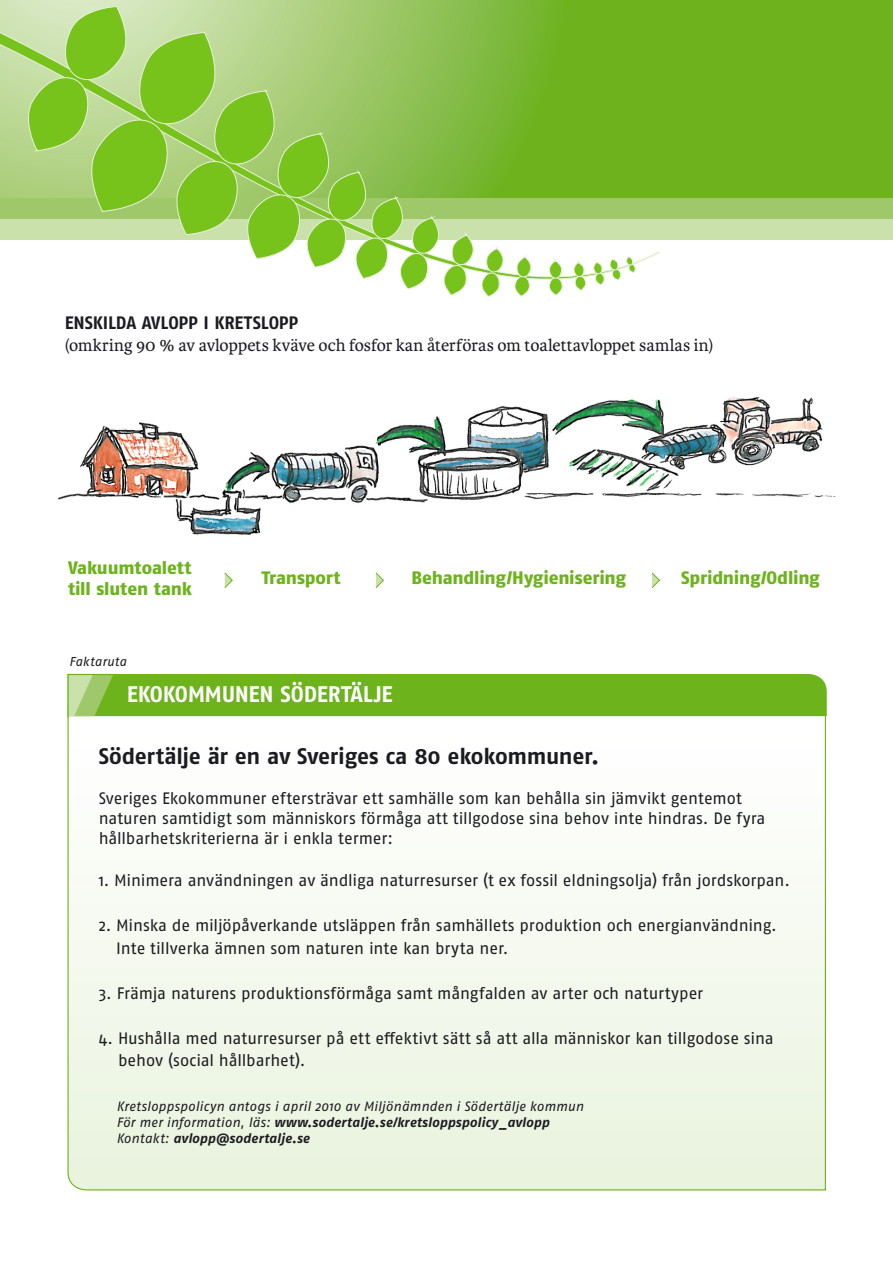
<style>
.page{position:relative;width:893px;height:1263px;background:#fff}
.page>*{position:absolute;margin:0;border:0;box-sizing:border-box;transform-origin:0 0}
.t1{font:700 22.5px "Fago Pro";letter-spacing:-.015em;color:#1b1c20}
.t2{font:700 22.5px "Fago Pro";letter-spacing:-.015em;color:#fff}
.t3{font:800 18px "Fago Pro";letter-spacing:-.01em;color:#6db31c}
.t4{font:18px "Karmina";letter-spacing:-.005em;color:#1b1c20}
.t5{font:700 18px "Fago Pro";letter-spacing:-.01em;color:#1b1c20}
.t6{font:16.5px/19.8px "Fago Pro";letter-spacing:-.01em;color:#1b1c20}
.t7{font:italic 700 13.5px "Fago Pro";letter-spacing:.005em;color:#1b1c20}
.t8{font:italic 13.5px "Fago Pro";letter-spacing:.005em;color:#1b1c20}
.t9{font:italic 12.9px "Fago Pro";letter-spacing:.015em;color:#1b1c20}
.s1{font-weight:400}
</style>
<div class="page">
<img style="left:58px;top:397px;width:778px;height:138px">
<svg style="left:67px;top:703px;width:759px;height:488px"></svg>
<div style="left:0;top:0;width:893px;height:238px;background:#6eb31d"></div>
<div style="left:0;top:219px;width:893px;height:21px;background:#cae1ac"></div>
<div style="left:0;top:198px;width:893px;height:21px;background:#9ec869"></div>
<svg style="left:224px;top:572px;width:9px;height:16px"></svg>
<svg style="left:375px;top:572px;width:9px;height:16px"></svg>
<svg style="left:651px;top:572px;width:9px;height:16px"></svg>
<div style="left:69px;top:674px;width:758px;height:42px;background:#6db31c"></div>
<hr style="left:68px;top:674px;width:1px;height:44px;background:#6db31c">
<hr style="left:68px;top:674px;width:52px;height:1px;background:#6db31c">
<svg style="left:0;top:0;width:660px;height:280px"></svg>
<svg style="left:26px;top:6px;width:448px;height:290px"></svg>
<svg style="left:481px;top:242px;width:50px;height:55px"></svg>
<svg style="left:549px;top:260px;width:14px;height:36px"></svg>
<svg style="left:573px;top:262px;width:13px;height:29px"></svg>
<svg style="left:593px;top:256px;width:43px;height:29px"></svg>
<p class="t5" style="left:65px;top:312px;width:235px">ENSKILDA AVLOPP I KRETSLOPP</p>
<p class="t4" style="left:65px;top:335px;width:650px">(omkring 90 % av avloppets kväve och fosfor kan återföras om toalettavloppet samlas in)</p>
<p class="t3" style="left:68px;top:556px;width:125px">Vakuumtoalett</p>
<p class="t3" style="left:68px;top:578px;width:126px">till sluten tank</p>
<p class="t9" style="left:69px;top:654px;width:59px">Faktaruta</p>
<p class="t3" style="left:261px;top:567px;width:81px">Transport</p>
<p class="t3" style="left:411px;top:567px;width:216px">Behandling/Hygienisering</p>
<p class="t3" style="left:681px;top:567px;width:140px">Spridning/Odling</p>
<p class="t2" style="left:127px;top:681px;width:267px">EKOKOMMUNEN SÖDERTÄLJE</p>
<p class="t1" style="left:99px;top:743px;width:502px">Södertälje är en av Sveriges ca 80 ekokommuner.</p>
<p class="t6" style="left:99px;top:788px;width:668px">Sveriges Ekokommuner eftersträvar ett samhälle som kan behålla sin jämvikt gentemot naturen samtidigt som människors förmåga att tillgodose sina behov inte hindras. De fyra hållbarhetskriterierna är i enkla termer:</p>
<p class="t6" style="left:99px;top:870px;width:693px">1. Minimera användningen av ändliga naturresurser (t ex fossil eldningsolja) från jordskorpan.</p>
<p class="t6" style="left:116px;top:914px;width:662px;line-height:22.5px;text-indent:-17px">2. Minska de miljöpåverkande utsläppen från samhällets produktion och energianvändning.<br>Inte tillverka ämnen som naturen inte kan bryta ner.</p>
<p class="t6" style="left:99px;top:983px;width:606px">3. Främja naturens produktionsförmåga samt mångfalden av arter och naturtyper</p>
<p class="t6" style="left:118px;top:1027px;width:657px;line-height:22.5px;text-indent:-19px">4. Hushålla med naturresurser på ett effektivt sätt så att alla människor kan tillgodose sina behov (social hållbarhet).</p>
<p class="t8" style="left:116px;top:1098px;width:469px">Kretsloppspolicyn antogs i april 2010 av Miljönämnden i Södertälje kommun</p>
<p class="t7" style="left:116px;top:1114px;width:435px"><span class="s1">För mer information, läs:</span> www.sodertalje.se/kretsloppspolicy _avlopp</p>
<p class="t7" style="left:116px;top:1130px;width:195px"><span class="s1">Kontakt:</span> avlopp@sodertalje.se</p>
</div>
